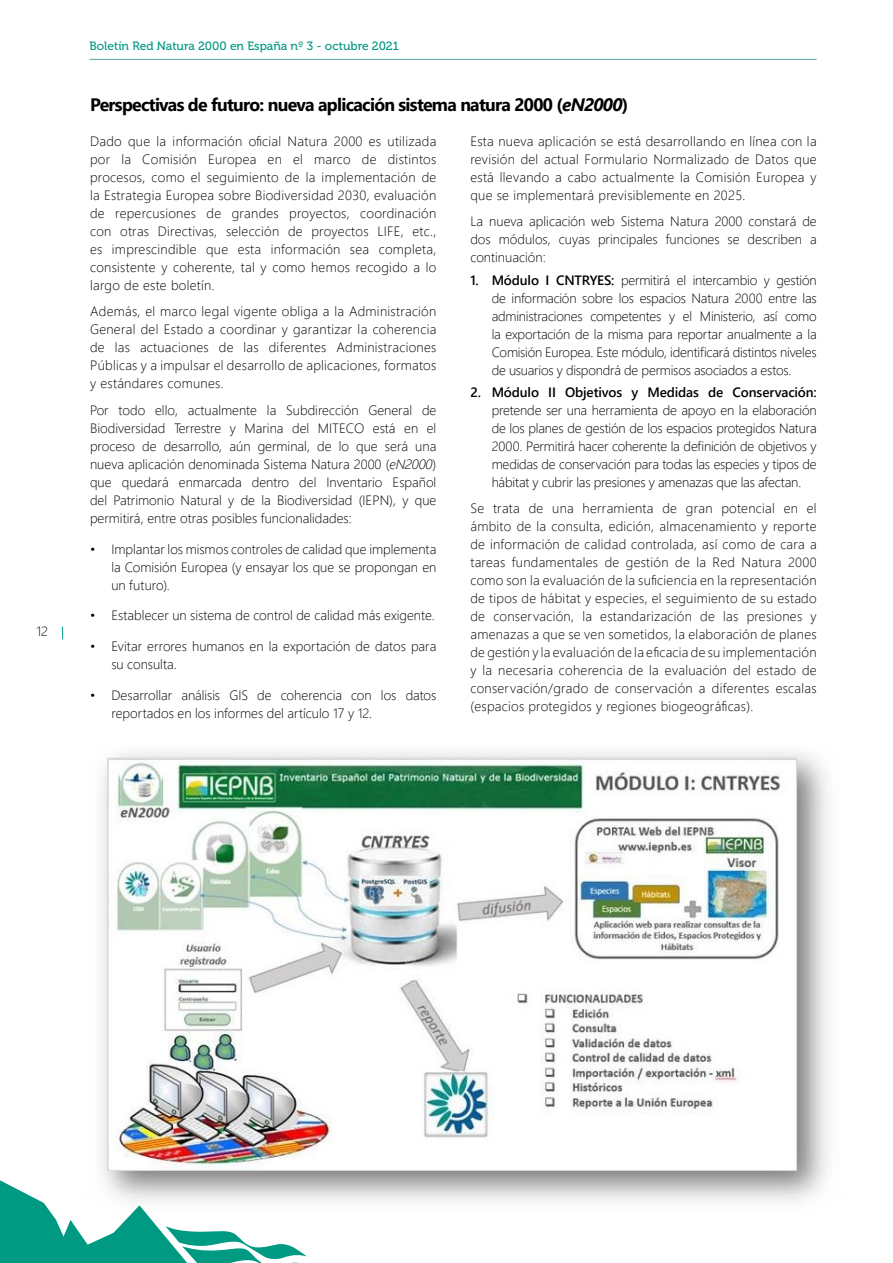
<style>
.page{position:relative;width:893px;height:1263px;background:#fff}
.page>*{position:absolute;margin:0;border:0;box-sizing:border-box;transform-origin:0 0}
.t1{font:700 18px "Segoe UI";letter-spacing:-.04em;color:#000}
.t2{font:300 13.5px/18px "Segoe UI";color:#000;text-align:justify}
.t3{font:600 13.5px "Segoe UI";letter-spacing:-.01em;color:#000}
.t4{font:12px "Museo 500";color:#009982}
.s1{font-style:italic}
.s2{font-weight:600}
</style>
<div class="page">
<hr style="left:90px;top:59px;width:727px;height:1px;background:#54a0a8">
<svg style="left:0;top:1180px;width:307px;height:83px"></svg>
<svg style="left:62px;top:627px;width:1px;height:12px"></svg>
<img style="left:82px;top:751px;width:746px;height:462px">
<img style="left:109px;top:760px;width:686px;height:409px">
<p class="t2" style="left:36px;top:621px;width:13px">12</p>
<p class="t4" style="left:90px;top:40px;width:311px">Boletín Red Natura 2000 en España nº 3 - octubre 2021</p>
<h1 class="t1" style="left:90px;top:88px;width:540px">Perspectivas de futuro: nueva aplicación sistema natura 2000 (<span class="s1">eN2000</span>)</h1>
<p class="t2" style="left:90px;top:131px;width:348px">Dado que la información oficial Natura 2000 es utilizada por la Comisión Europea en el marco de distintos procesos, como el seguimiento de la implementación de la Estrategia Europea sobre Biodiversidad 2030, evaluación de repercusiones de grandes proyectos, coordinación con otras Directivas, selección de proyectos LIFE, etc., es imprescindible que esta información sea completa, consistente y coherente, tal y como hemos recogido a lo largo de este boletín.</p>
<p class="t2" style="left:90px;top:301px;width:348px">Además, el marco legal vigente obliga a la Administración General del Estado a coordinar y garantizar la coherencia de las actuaciones de las diferentes Administraciones Públicas y a impulsar el desarrollo de aplicaciones, formatos y estándares comunes.</p>
<p class="t2" style="left:90px;top:400px;width:348px">Por todo ello, actualmente la Subdirección General de Biodiversidad Terrestre y Marina del MITECO está en el proceso de desarrollo, aún germinal, de lo que será una nueva aplicación denominada Sistema Natura 2000 (<span class="s1">eN2000</span>) que quedará enmarcada dentro del Inventario Español del Patrimonio Natural y de la Biodiversidad (IEPN), y que permitirá, entre otras posibles funcionalidades:</p>
<p class="t2" style="left:111px;top:538px;width:326px;text-indent:-21px">• Implantar los mismos controles de calidad que implementa la Comisión Europea (y ensayar los que se propongan en un futuro).</p>
<p class="t2" style="left:90px;top:605px;width:346px">• Establecer un sistema de control de calidad más exigente.</p>
<p class="t2" style="left:111px;top:636px;width:326px;text-indent:-21px">• Evitar errores humanos en la exportación de datos para su consulta.</p>
<p class="t2" style="left:111px;top:685px;width:327px;text-indent:-21px">• Desarrollar análisis GIS de coherencia con los datos reportados en los informes del artículo 17 y 12.</p>
<p class="t2" style="left:470px;top:131px;width:348px">Esta nueva aplicación se está desarrollando en línea con la revisión del actual Formulario Normalizado de Datos que está llevando a cabo actualmente la Comisión Europea y que se implementará previsiblemente en 2025.</p>
<p class="t2" style="left:470px;top:211px;width:348px">La nueva aplicación web Sistema Natura 2000 constará de dos módulos, cuyas principales funciones se describen a continuación:</p>
<p class="t2" style="left:492px;top:269px;width:327px;text-indent:-21px"><span class="s2">1. Módulo I CNTRYES:</span> permitirá el intercambio y gestión de información sobre los espacios Natura 2000 entre las administraciones competentes y el Ministerio, así como la exportación de la misma para reportar anualmente a la Comisión Europea. Este módulo, identificará distintos niveles de usuarios y dispondrá de permisos asociados a estos.</p>
<p class="t3" style="left:470px;top:379px;width:348px">2. Módulo II Objetivos y Medidas de Conservación:</p>
<p class="t2" style="left:492px;top:400px;width:327px">pretende ser una herramienta de apoyo en la elaboración de los planes de gestión de los espacios protegidos Natura 2000. Permitirá hacer coherente la definición de objetivos y medidas de conservación para todas las especies y tipos de hábitat y cubrir las presiones y amenazas que las afectan.</p>
<p class="t2" style="left:470px;top:498px;width:348px">Se trata de una herramienta de gran potencial en el ámbito de la consulta, edición, almacenamiento y reporte de información de calidad controlada, así como de cara a tareas fundamentales de gestión de la Red Natura 2000 como son la evaluación de la suficiencia en la representación de tipos de hábitat y especies, el seguimiento de su estado de conservación, la estandarización de las presiones y amenazas a que se ven sometidos, la elaboración de planes de gestión y la evaluación de la eficacia de su implementación y la necesaria coherencia de la evaluación del estado de conservación/grado de conservación a diferentes escalas (espacios protegidos y regiones biogeográficas).</p>
</div>
